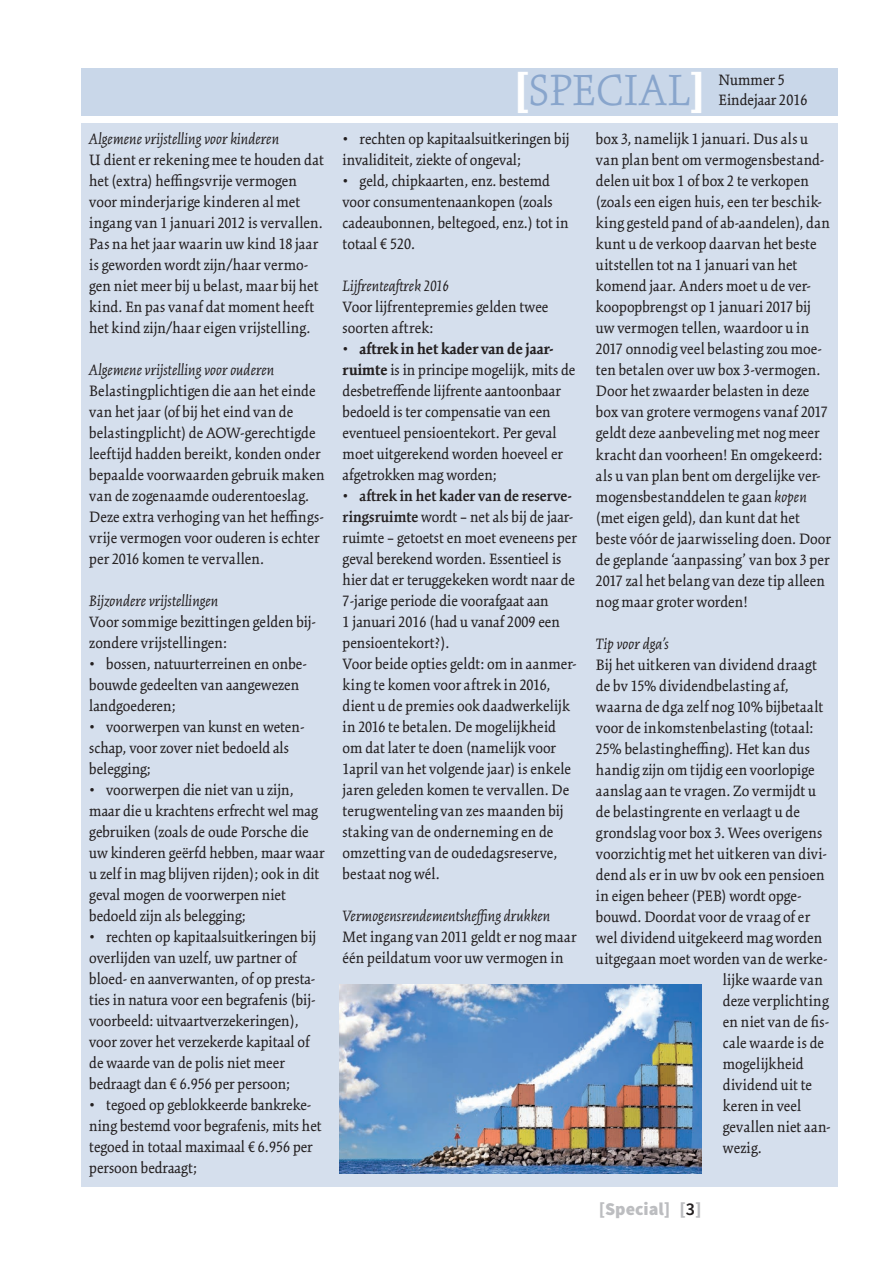
<style>
.page{position:relative;width:893px;height:1263px;background:#fff}
.page>*{position:absolute;margin:0;border:0;box-sizing:border-box;transform-origin:0 0}
.t1{font:300 48px "Kinesis Std";color:#88a5cc}
.t2{font:900 18px "Source Sans Pro";color:#bcbdc0}
.t3{font:16.5px/21px "Kinesis Std";color:#231f20}
.t4{font:italic 16.5px "Kinesis Std";color:#231f20}
.s1{font-weight:900;color:#fff}
.s2{font-weight:700}
.s3{font-weight:600}
.s4{font-style:italic}
.s5{font-weight:600;color:#231f20}
</style>
<div class="page">
<div style="left:81px;top:68px;width:757px;height:47px;background:#c9d7e9"></div>
<div style="left:81px;top:123px;width:757px;height:1063px;background:#d5dfed"></div>
<img style="left:339px;top:984px;width:363px;height:189px">
<p class="t4" style="left:89px;top:130px;width:191px">Algemene vrijstelling voor kinderen</p>
<p class="t3" style="left:89px;top:149px;width:236px">U dient er rekening mee te houden dat het (extra) heffingsvrije vermogen voor minderjarige kinderen al met ingang van 1 januari 2012 is vervallen.<br>Pas na het jaar waarin uw kind 18 jaar is geworden wordt zijn/haar vermo&shy;gen niet meer bij u belast, maar bij het kind. En pas vanaf dat moment heeft het kind zijn/haar eigen vrijstelling.</p>
<p class="t4" style="left:89px;top:361px;width:186px">Algemene vrijstelling voor ouderen</p>
<p class="t3" style="left:89px;top:380px;width:237px">Belastingplichtigen die aan het einde van het jaar (of bij het eind van de belastingplicht) de AOW-gerechtigde leeftijd hadden bereikt, konden onder bepaalde voorwaarden gebruik maken van de zogenaamde ouderentoeslag.<br>Deze extra verhoging van het heffings&shy;vrije vermogen voor ouderen is echter per 2016 komen te vervallen.</p>
<p class="t4" style="left:89px;top:592px;width:131px">Bijzondere vrijstellingen</p>
<p class="t3" style="left:89px;top:611px;width:228px">Voor sommige bezittingen gelden bij&shy;zondere vrijstellingen:</p>
<p class="t3" style="left:89px;top:653px;width:219px">• bossen, natuurterreinen en onbe&shy;bouwde gedeelten van aangewezen landgoederen;</p>
<p class="t3" style="left:89px;top:716px;width:217px">• voorwerpen van kunst en weten&shy;schap, voor zover niet bedoeld als belegging;</p>
<p class="t3" style="left:89px;top:779px;width:237px">• voorwerpen die niet van u zijn, maar die u krachtens erfrecht wel mag gebruiken (zoals de oude Porsche die uw kinderen geërfd hebben, maar waar u zelf in mag blijven rijden); ook in dit geval mogen de voorwerpen niet bedoeld zijn als belegging;</p>
<p class="t3" style="left:89px;top:927px;width:229px">• rechten op kapitaalsuitkeringen bij overlijden van uzelf, uw partner of bloed- en aanverwanten, of op presta&shy;ties in natura voor een begrafenis (bij&shy;voorbeeld: uitvaartverzekeringen), voor zover het verzekerde kapitaal of de waarde van de polis niet meer bedraagt dan € 6.956 per persoon;</p>
<p class="t3" style="left:89px;top:1095px;width:234px">• tegoed op geblokkeerde bankreke&shy;ning bestemd voor begrafenis, mits het tegoed in totaal maximaal € 6.956 per persoon bedraagt;</p>
<h1 class="t1" style="left:513px;top:63px;width:194px"><span class="s1">[</span>SPECIAL<span class="s1">]</span></h1>
<p class="t3" style="left:719px;top:70px;width:90px;line-height:19.8px">Nummer 5<br>Eindejaar 2016</p>
<p class="t3" style="left:343px;top:129px;width:229px">• rechten op kapitaalsuitkeringen bij invaliditeit, ziekte of ongeval;</p>
<p class="t3" style="left:343px;top:171px;width:227px">• geld, chipkaarten, enz. bestemd voor consumentenaankopen (zoals cadeaubonnen, beltegoed, enz.) tot in totaal € 520.</p>
<p class="t4" style="left:343px;top:277px;width:108px">Lijfrenteaftrek 2016</p>
<p class="t3" style="left:343px;top:297px;width:207px">Voor lijfrentepremies gelden twee soorten aftrek:</p>
<p class="t3" style="left:343px;top:339px;width:234px">• <span class="s2">aftrek in het kader van de jaar&shy;ruimte</span> is in principe mogelijk, mits de desbetreffende lijfrente aantoonbaar bedoeld is ter compensatie van een eventueel pensioentekort. Per geval moet uitgerekend worden hoeveel er afgetrokken mag worden;</p>
<p class="t3" style="left:343px;top:486px;width:236px">• <span class="s3">aftrek in het kader van de reserve&shy;ringsruimte</span> wordt – net als bij de jaar&shy;ruimte – getoetst en moet eveneens per geval berekend worden. Essentieel is hier dat er teruggekeken wordt naar de 7-jarige periode die voorafgaat aan<br>1 januari 2016 (had u vanaf 2009 een pensioentekort?).<br>Voor beide opties geldt: om in aanmer&shy;king te komen voor aftrek in 2016, dient u de premies ook daadwerkelijk in 2016 te betalen. De mogelijkheid om dat later te doen (namelijk voor 1april van het volgende jaar) is enkele jaren geleden komen te vervallen. De terugwenteling van zes maanden bij staking van de onderneming en de omzetting van de oudedagsreserve, bestaat nog wél.</p>
<p class="t4" style="left:343px;top:907px;width:209px">Vermogensrendementsheffing drukken</p>
<p class="t3" style="left:343px;top:927px;width:236px">Met ingang van 2011 geldt er nog maar één peildatum voor uw vermogen in</p>
<p class="t3" style="left:596px;top:129px;width:236px">box 3, namelijk 1 januari. Dus als u van plan bent om vermogensbestand&shy;delen uit box 1 of box 2 te verkopen (zoals een eigen huis, een ter beschik&shy;king gesteld pand of ab-aandelen), dan kunt u de verkoop daarvan het beste uitstellen tot na 1 januari van het komend jaar. Anders moet u de ver&shy;koopopbrengst op 1 januari 2017 bij uw vermogen tellen, waardoor u in 2017 onnodig veel belasting zou moe&shy;ten betalen over uw box 3-vermogen.<br>Door het zwaarder belasten in deze box van grotere vermogens vanaf 2017 geldt deze aanbeveling met nog meer kracht dan voorheen! En omgekeerd: als u van plan bent om dergelijke ver&shy;mogensbestanddelen te gaan <span class="s4">kopen </span>(met eigen geld), dan kunt dat het beste vóór de jaarwisseling doen. Door de geplande ‘aanpassing’ van box 3 per 2017 zal het belang van deze tip alleen nog maar groter worden!</p>
<p class="t4" style="left:596px;top:634px;width:74px">Tip voor dga’s</p>
<p class="t3" style="left:596px;top:654px;width:222px">Bij het uitkeren van dividend draagt</p>
<p class="t3" style="left:596px;top:675px;width:194px">de bv 15% dividendbelasting af,</p>
<p class="t3" style="left:596px;top:696px;width:229px">waarna de dga zelf nog 10% bijbetaalt</p>
<p class="t3" style="left:596px;top:717px;width:219px">voor de inkomstenbelasting (totaal:</p>
<p class="t3" style="left:596px;top:738px;width:216px">25% belastingheffing). Het kan dus</p>
<p class="t3" style="left:596px;top:759px;width:220px">handig zijn om tijdig een voorlopige</p>
<p class="t3" style="left:596px;top:780px;width:221px">aanslag aan te vragen. Zo vermijdt u</p>
<p class="t3" style="left:596px;top:801px;width:205px">de belastingrente en verlaagt u de</p>
<p class="t3" style="left:596px;top:822px;width:228px">grondslag voor box 3. Wees overigens</p>
<p class="t3" style="left:596px;top:843px;width:232px">voorzichtig met het uitkeren van divi-</p>
<p class="t3" style="left:596px;top:864px;width:230px">dend als er in uw bv ook een pensioen</p>
<p class="t3" style="left:596px;top:885px;width:207px">in eigen beheer (PEB) wordt opge-</p>
<p class="t3" style="left:596px;top:906px;width:216px">bouwd. Doordat voor de vraag of er</p>
<p class="t3" style="left:596px;top:927px;width:228px">wel dividend uitgekeerd mag worden</p>
<p class="t3" style="left:596px;top:948px;width:233px">uitgegaan moet worden van de werke-</p>
<p class="t3" style="left:723px;top:969px;width:101px">lijke waarde van</p>
<p class="t3" style="left:723px;top:990px;width:107px">deze verplichting</p>
<p class="t3" style="left:723px;top:1011px;width:108px">en niet van de fis-</p>
<p class="t3" style="left:723px;top:1032px;width:103px">cale waarde is de</p>
<p class="t3" style="left:723px;top:1053px;width:82px">mogelijkheid</p>
<p class="t3" style="left:723px;top:1074px;width:91px">dividend uit te</p>
<p class="t3" style="left:723px;top:1095px;width:80px">keren in veel</p>
<p class="t3" style="left:723px;top:1116px;width:109px">gevallen niet aan-</p>
<p class="t3" style="left:723px;top:1137px;width:40px">wezig.</p>
<p class="t2" style="left:599px;top:1197px;width:104px">[Special] [<span class="s5">3</span>]</p>
</div>
